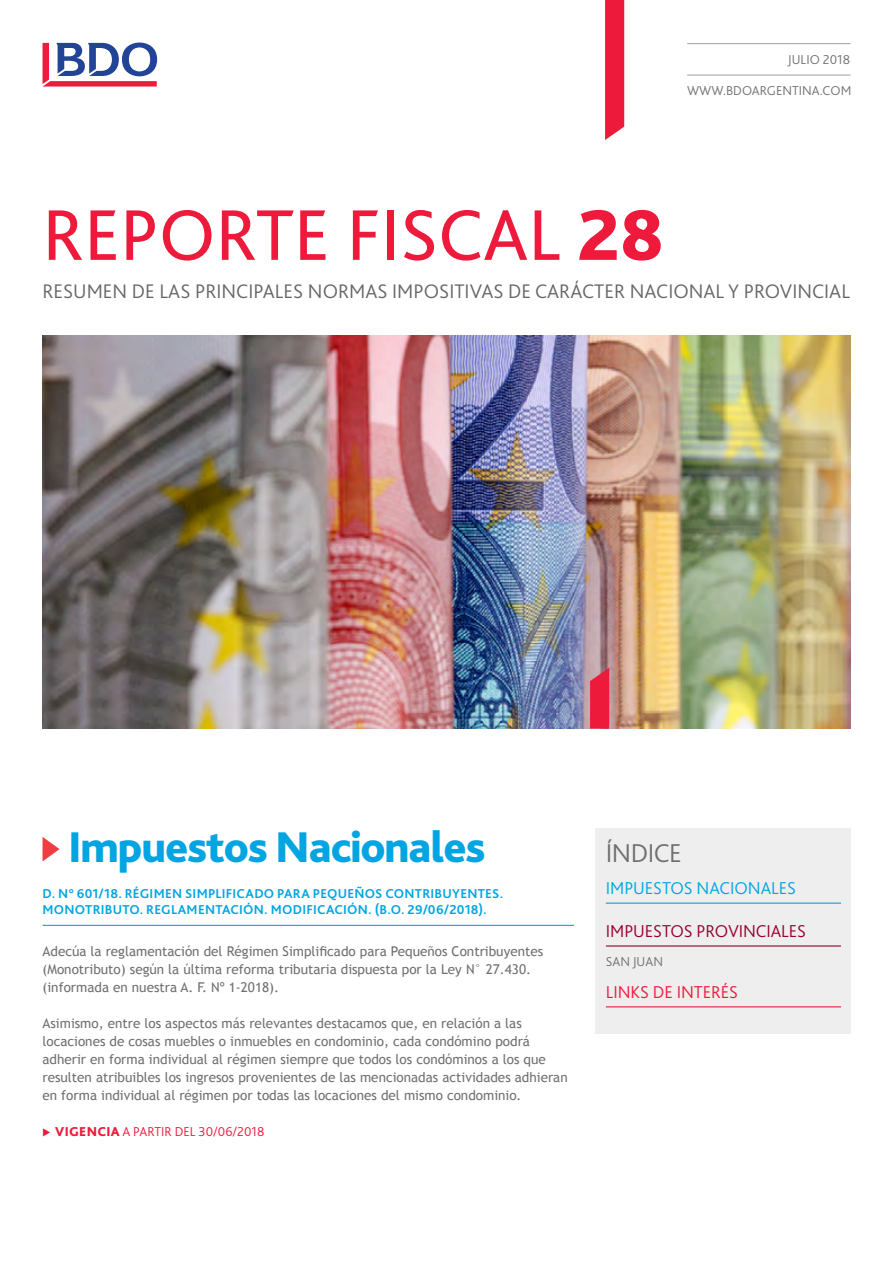
<style>
.page{position:relative;width:893px;height:1263px;background:#fff}
.page>*{position:absolute;margin:0;border:0;box-sizing:border-box;transform-origin:0 0}
.Masthead_heading{font:75px "Bliss Pro";color:#ed1a3b}
.Article_heading{font:800 45px "Bliss Pro";letter-spacing:-.025em;color:#02a5e2}
.Titulo_Indice{font:300 27px "Bliss Pro";letter-spacing:-.02em;color:#707070}
.t1{font:300 20.55px "Bliss Pro";color:#666}
.Subtitulo_indice{font:300 18px "Bliss Pro";letter-spacing:-.005em;color:#98002e}
.Subtitulo_indice-2{font:300 18px "Bliss Pro";letter-spacing:-.005em;color:#02a5e2}
.Subtitulo_indice-3{font:300 18px "Bliss Pro";letter-spacing:-.005em;color:#ed1a3b}
.Texto_Comun{font:13.5px/18px "Trebuchet MS";color:#707070}
.Bajada_Subtitulo{font:700 13.5px/16.5px "Bliss Pro";letter-spacing:.02em;color:#02a5e2}
.Texto_Indice{font:300 13.5px "Bliss Pro";color:#707070}
.t2{font:300 13.5px "Bliss Pro";color:#ed1a3b}
.s1{font-weight:800}
</style>
<div class="page">
<svg style="left:43px;top:43px;width:114px;height:44px"></svg>
<img style="left:43px;top:336px;width:807px;height:393px">
<svg style="left:590px;top:668px;width:19px;height:61px"></svg>
<div style="left:595px;top:828px;width:255px;height:205px;background:#eee"></div>
<hr style="left:606px;top:902px;width:235px;height:2px;background:#02a5e2">
<hr style="left:606px;top:945px;width:235px;height:1px;background:#98002e">
<hr style="left:606px;top:1006px;width:235px;height:1px;background:#ed1a3b">
<svg style="left:605px;top:0;width:19px;height:140px;background:#ed2544"></svg>
<svg style="left:43px;top:837px;width:17px;height:24px"></svg>
<hr style="left:687px;top:43px;width:163px;height:1px;background:#9f9f9f">
<hr style="left:687px;top:75px;width:163px;height:1px;background:#9f9f9f">
<hr style="left:43px;top:925px;width:531px;height:1px;background:#02a5e2">
<p class="Texto_Indice" style="left:788px;top:51px;width:64px">JULIO 2018</p>
<p class="Texto_Indice" style="left:687px;top:82px;width:166px">WWW.BDOARGENTINA.COM</p>
<p class="Masthead_heading" style="left:43px;top:188px;width:623px">REPORTE FISCAL <span class="s1">28</span></p>
<h3 class="t1" style="left:43px;top:278px;width:809px">RESUMEN DE LAS PRINCIPALES NORMAS IMPOSITIVAS DE CARÁCTER NACIONAL Y PROVINCIAL</h3>
<p class="Article_heading" style="left:68px;top:819px;width:419px">Impuestos Nacionales</p>
<p class="Bajada_Subtitulo" style="left:43px;top:884px;width:462px">D. N° 601/18. RÉGIMEN SIMPLIFICADO PARA PEQUEÑOS CONTRIBUYENTES.<br>MONOTRIBUTO. REGLAMENTACIÓN. MODIFICACIÓN. (B.O. 29/06/2018).</p>
<p class="Texto_Comun" style="left:43px;top:942px;width:502px">Adecúa la reglamentación del Régimen Simplificado para Pequeños Contribuyentes (Monotributo) según la última reforma tributaria dispuesta por la Ley N° 27.430. (informada en nuestra A. F. Nº 1-2018).</p>
<p class="Texto_Comun" style="left:43px;top:1014px;width:527px">Asimismo, entre los aspectos más relevantes destacamos que, en relación a las locaciones de cosas muebles o inmuebles en condominio, cada condómino podrá adherir en forma individual al régimen siempre que todos los condóminos a los que resulten atribuibles los ingresos provenientes de las mencionadas actividades adhieran en forma individual al régimen por todas las locaciones del mismo condominio.</p>
<p class="t2" style="left:55px;top:1123px;width:211px"><span class="s1">VIGENCIA</span> A PARTIR DEL 30/06/2018</p>
<p class="Titulo_Indice" style="left:606px;top:836px;width:77px">ÍNDICE</p>
<p class="Subtitulo_indice-2" style="left:606px;top:877px;width:192px">IMPUESTOS NACIONALES</p>
<p class="Subtitulo_indice" style="left:606px;top:920px;width:202px">IMPUESTOS PROVINCIALES</p>
<p class="Texto_Indice" style="left:606px;top:953px;width:59px">SAN JUAN</p>
<p class="Subtitulo_indice-3" style="left:606px;top:981px;width:134px">LINKS DE INTERÉS</p>
</div>
